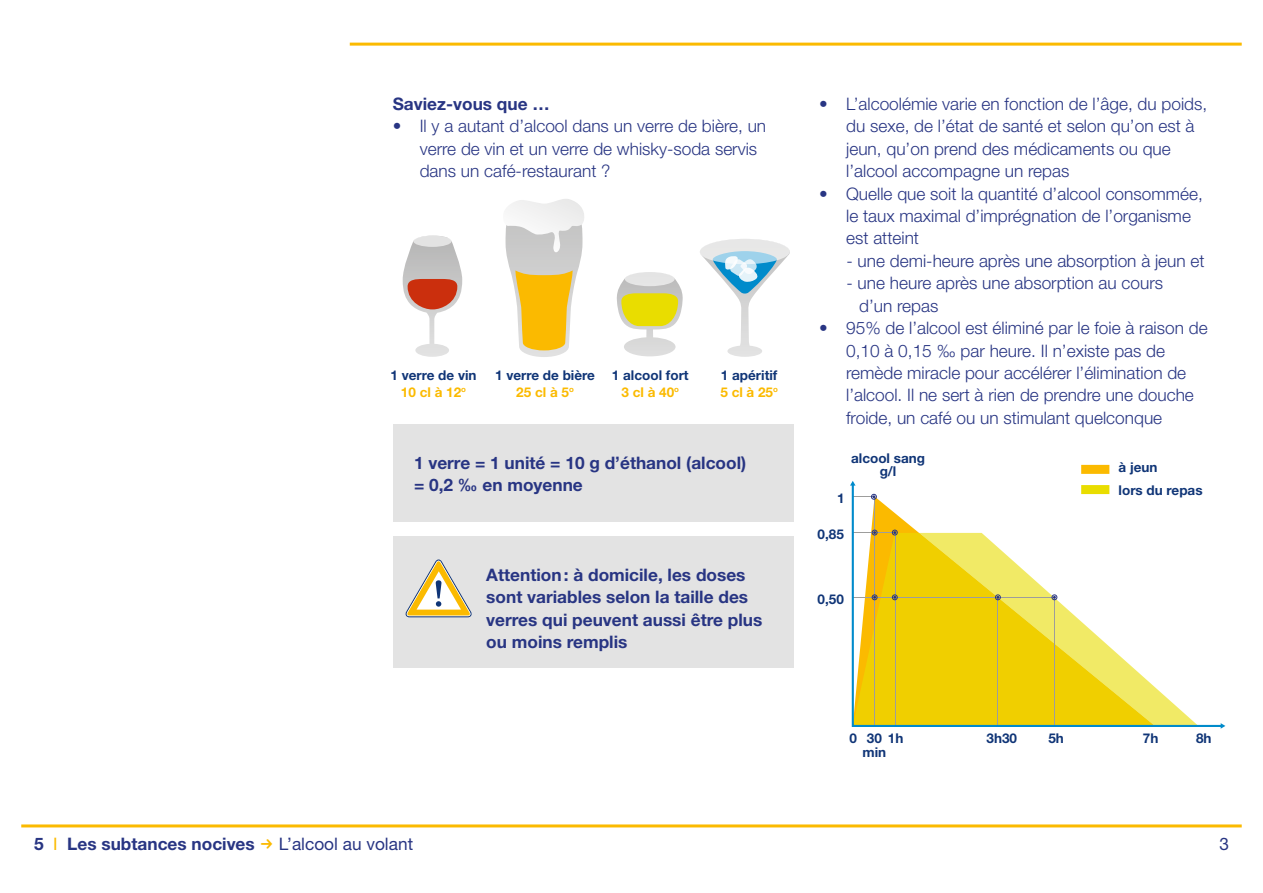
<style>
.page{position:relative;width:1263px;height:893px;background:#fff}
.page>*{position:absolute;margin:0;border:0;box-sizing:border-box;transform-origin:0 0}
.t1{font:300 17.25px/22.4px "Helvetica Neue LT Std";color:#283583}
.t2{font:700 17.25px/22.4px "Helvetica Neue LT Std";color:#283583}
.t3{font:17.25px "Helvetica Neue LT Std";color:#283583}
.t4{font:700 13.5px/16.5px "Helvetica Neue LT Std";color:#103577;text-align:center}
.s1{color:#fbba00}
.s2{font-weight:400;color:#fbba00}
</style>
<div class="page">
<div style="left:393px;top:424px;width:401px;height:98px;background:#e3e3e3"></div>
<div style="left:393px;top:536px;width:400px;height:132px;background:#e3e3e3"></div>
<hr style="left:21px;top:824px;width:1221px;height:3px;background:#fbba00">
<hr style="left:350px;top:43px;width:892px;height:3px;background:#fbba00">
<svg style="left:851px;top:485px;width:370px;height:242px"></svg>
<svg style="left:850px;top:481px;width:5px;height:5px"></svg>
<svg style="left:1221px;top:723px;width:4px;height:6px"></svg>
<svg style="left:853px;top:494px;width:24px;height:6px"></svg>
<svg style="left:872px;top:530px;width:5px;height:5px"></svg>
<svg style="left:892px;top:530px;width:6px;height:5px"></svg>
<svg style="left:872px;top:594px;width:5px;height:6px"></svg>
<svg style="left:892px;top:594px;width:6px;height:6px"></svg>
<svg style="left:995px;top:594px;width:6px;height:6px"></svg>
<svg style="left:1051px;top:594px;width:6px;height:6px"></svg>
<div style="left:1081px;top:465px;width:28px;height:9px;background:#fbba00"></div>
<div style="left:1081px;top:485px;width:28px;height:9px;background:#e9dd00"></div>
<svg style="left:505px;top:199px;width:79px;height:158px"></svg>
<svg style="left:702px;top:239px;width:88px;height:118px"></svg>
<svg style="left:699px;top:239px;width:91px;height:25px;background:#d4e3e9"></svg>
<svg style="left:616px;top:272px;width:67px;height:84px"></svg>
<div style="left:625px;top:272px;width:50px;height:14px;background:#e5e5e5;border-radius:50%"></div>
<svg style="left:403px;top:236px;width:59px;height:121px"></svg>
<svg style="left:405px;top:559px;width:67px;height:59px"></svg>
<p class="t2" style="left:393px;top:92px;width:158px">Saviez-vous que …</p>
<p class="t1" style="left:420px;top:115px;width:348px;text-indent:-27px">• Il y a autant d’alcool dans un verre de bière, un verre de vin et un verre de whisky-soda servis dans un café-restaurant ?</p>
<p class="t4" style="left:390px;top:367px;width:88px">1 verre de vin<br><span class="s1">10 cl à 12</span><sup>o</sup></p>
<p class="t4" style="left:495px;top:367px;width:101px">1 verre de bière<br><span class="s1">25 cl à 5</span><sup>o</sup></p>
<p class="t4" style="left:612px;top:367px;width:78px">1 alcool fort<br><span class="s1">3 cl à 40</span><sup>o</sup></p>
<p class="t4" style="left:720px;top:367px;width:59px;text-align:left">1 apéritif<br><span class="s1">5 cl à 25</span><sup>o</sup></p>
<p class="t2" style="left:414px;top:451px;width:334px">1 verre = 1 unité = 10 g d’éthanol (alcool) = 0,2 ‰ en moyenne</p>
<p class="t2" style="left:486px;top:563px;width:278px">Attention: à domicile, les doses sont variables selon la taille des verres qui peuvent aussi être plus ou moins remplis</p>
<p class="t1" style="left:846px;top:92px;width:363px;text-indent:-27px">• L’alcoolémie varie en fonction de l’âge, du poids, du sexe, de l’état de santé et selon qu’on est à jeun, qu’on prend des médicaments ou que l’alcool accompagne un repas</p>
<p class="t1" style="left:846px;top:182px;width:358px;text-indent:-27px">• Quelle que soit la quantité d’alcool consommée, le taux maximal d’imprégnation de l’organisme est atteint</p>
<p class="t1" style="left:846px;top:249px;width:360px">- une demi-heure après une absorption à jeun et</p>
<p class="t1" style="left:859px;top:272px;width:305px;text-indent:-13px">- une heure après une absorption au cours d’un repas</p>
<p class="t1" style="left:846px;top:316px;width:363px;text-indent:-27px">• 95% de l’alcool est éliminé par le foie à raison de 0,10 à 0,15 ‰ par heure. Il n’existe pas de remède miracle pour accélérer l’élimination de l’alcool. Il ne sert à rien de prendre une douche froide, un café ou un stimulant quelconque</p>
<p class="t4" style="left:837px;top:490px;width:9px">1</p>
<p class="t4" style="left:851px;top:451px;width:75px;line-height:13.5px">alcool sang g/l</p>
<p class="t4" style="left:1119px;top:456px;width:85px;line-height:22.4px;text-align:left">à jeun<br>lors du repas</p>
<p class="t4" style="left:818px;top:526px;width:28px">0,85</p>
<p class="t4" style="left:818px;top:591px;width:28px">0,50</p>
<p class="t4" style="left:849px;top:731px;width:56px;line-height:13.5px">0 30 1h min</p>
<p class="t4" style="left:986px;top:730px;width:32px">3h30</p>
<p class="t4" style="left:1048px;top:730px;width:17px">5h</p>
<p class="t4" style="left:1143px;top:730px;width:17px">7h</p>
<p class="t4" style="left:1196px;top:730px;width:17px">8h</p>
<p class="t2" style="left:34px;top:832px;width:222px">5 <span class="s2">I</span> Les subtances nocives</p>
<p class="t3" style="left:279px;top:833px;width:136px">L’alcool au volant</p>
<p class="t3" style="left:1219px;top:833px;width:11px">3</p>
</div>
